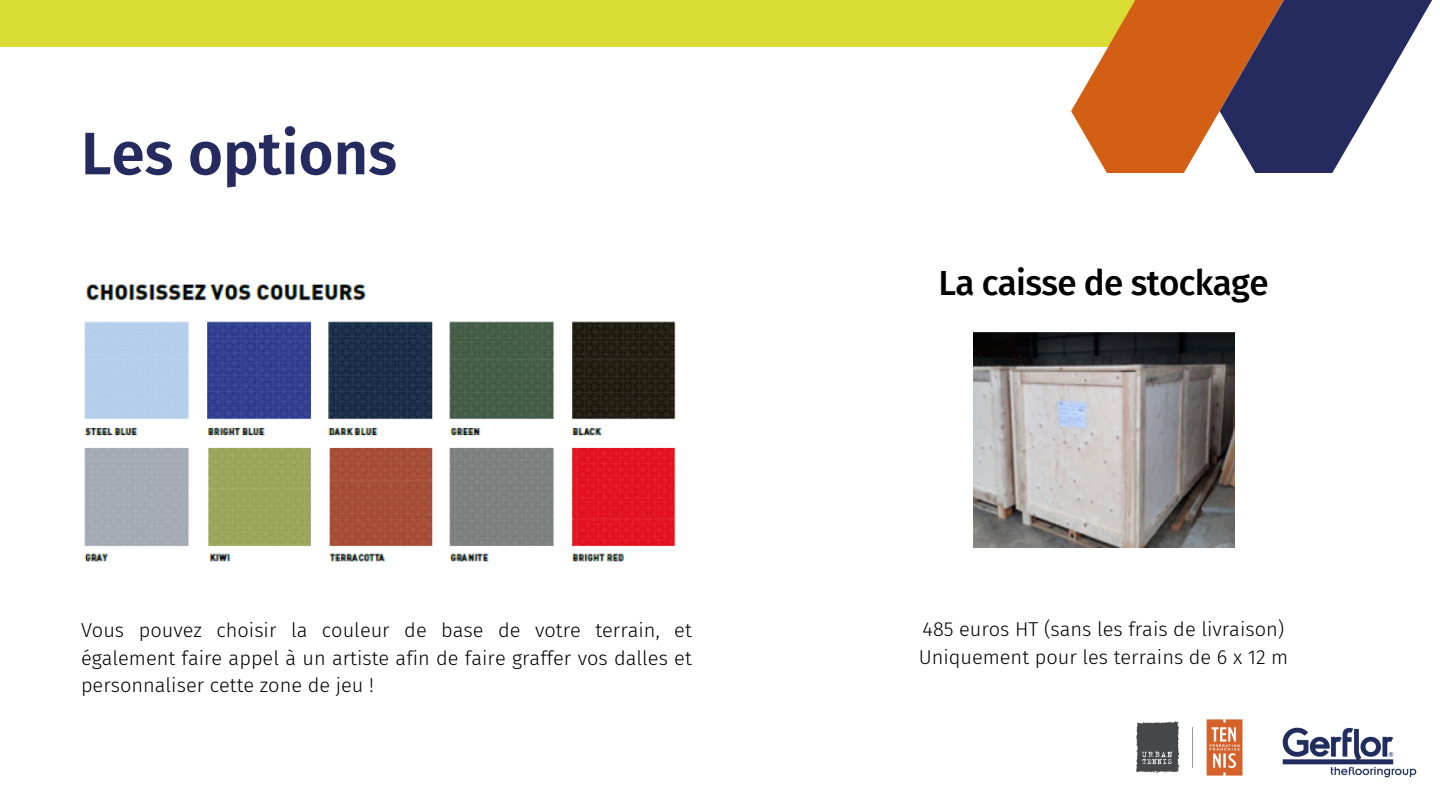
<style>
.page{position:relative;width:1440px;height:810px;background:#fff}
.page>*{position:absolute;margin:0;border:0;box-sizing:border-box;transform-origin:0 0}
.t1{font:600 60px "Fira Sans";color:#262b5f}
.t2{font:500 35px "Fira Sans";letter-spacing:-.02em;color:#000}
.t3{font:300 20px/27.8px "Fira Sans";color:#000;text-align:justify}
</style>
<div class="page">
<div style="left:0;top:0;width:1146px;height:47px;background:#d9dc32"></div>
<svg style="left:1071px;top:0;width:361px;height:172px"></svg>
<img style="left:84px;top:284px;width:592px;height:278px">
<img style="left:1136px;top:719px;width:107px;height:57px">
<img style="left:1282px;top:727px;width:135px;height:51px">
<img style="left:973px;top:332px;width:261px;height:215px">
<p class="t1" style="left:81px;top:118px;width:318px">Les options</p>
<h2 class="t3" style="left:81px;top:616px;width:612px">Vous pouvez choisir la couleur de base de votre terrain, et également faire appel à un artiste afin de faire graffer vos dalles et personnaliser cette zone de jeu !</h2>
<p class="t2" style="left:938px;top:262px;width:332px">La caisse de stockage</p>
<p class="t3" style="left:923px;top:616px;width:363px">485 euros HT (sans les frais de livraison)</p>
<p class="t3" style="left:919px;top:644px;width:371px">Uniquement pour les terrains de 6 x 12 m</p>
</div>
